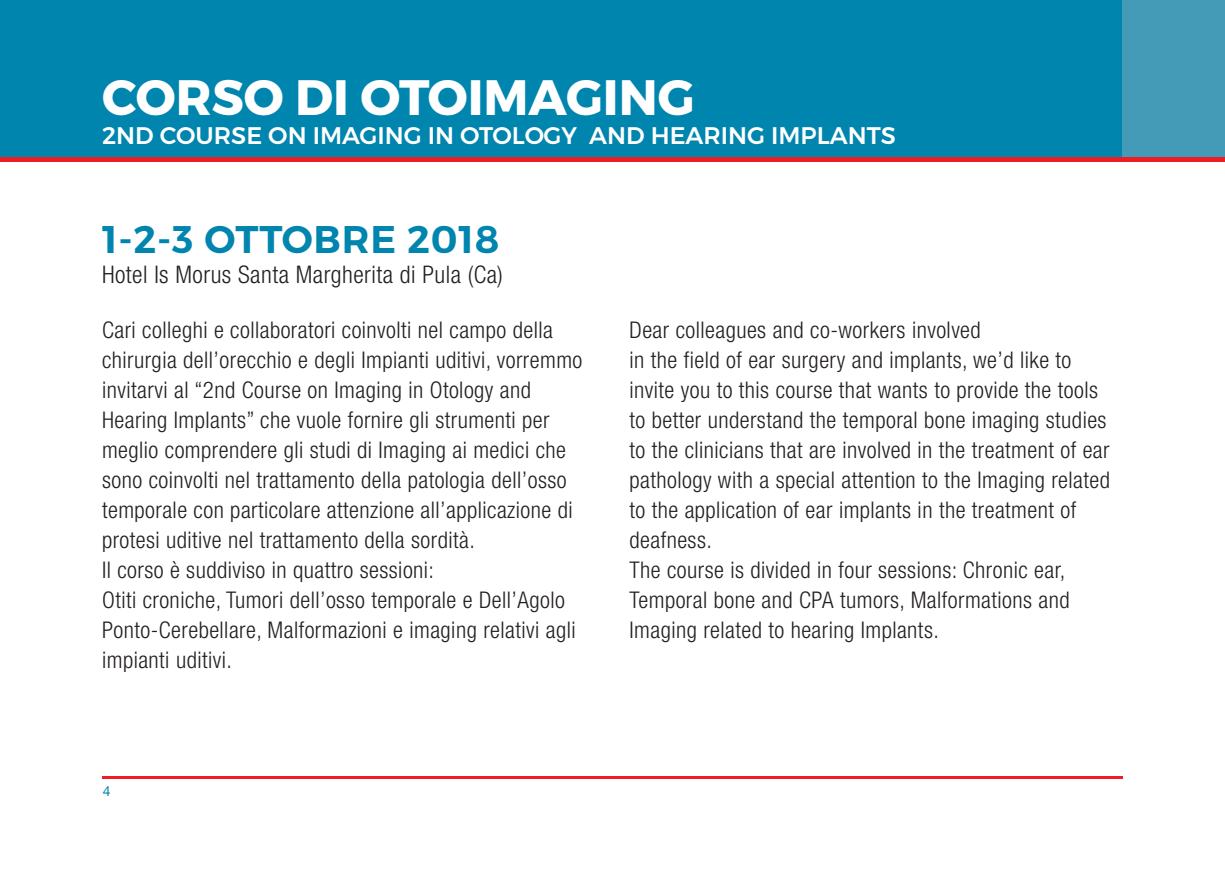
<style>
.page{position:relative;width:1225px;height:874px;background:#fff}
.page>*{position:absolute;margin:0;border:0;box-sizing:border-box;transform-origin:0 0}
.t1{font:700 49.6px "Montserrat";color:#fff}
.t2{font:600 38.4px "Montserrat";letter-spacing:.02em;color:#0085ae}
.t3{font:300 condensed 24.2px "Helvetica Neue LT Std";letter-spacing:.02em;color:#231f20}
.t4{font:500 24px "Montserrat";color:#fff}
.t5{font:300 condensed 23px/30px "Helvetica Neue LT Std";letter-spacing:.02em;color:#231f20}
.t6{font:14px "Helvetica Neue";color:#0085ae}
</style>
<div class="page">
<div style="left:0;top:0;width:1225px;height:159px;background:#0085ae"></div>
<div style="left:1123px;top:0;width:102px;height:159px;background:#439bb7"></div>
<hr style="left:102px;top:775px;width:1021px;height:3px;background:#ee1d23">
<hr style="left:0;top:158px;width:1225px;height:4px;background:#ee1d23">
<h1 class="t1" style="left:102px;top:67px;width:594px">CORSO DI OTOIMAGING</h1>
<p class="t4" style="left:102px;top:121px;width:795px">2ND COURSE ON IMAGING IN OTOLOGY AND HEARING IMPLANTS</p>
<h2 class="t2" style="left:102px;top:216px;width:399px">1-2-3 OttObre 2018</h2>
<p class="t3" style="left:102px;top:260px;width:402px">Hotel Is Morus Santa Margherita di Pula (Ca)</p>
<p class="t5" style="left:102px;top:314px;width:482px">Cari colleghi e collaboratori coinvolti nel campo della chirurgia dell’orecchio e degli Impianti uditivi, vorremmo invitarvi al “2nd Course on Imaging in Otology and Hearing Implants” che vuole fornire gli strumenti per meglio comprendere gli studi di Imaging ai medici che sono coinvolti nel trattamento della patologia dell’osso temporale con particolare attenzione all’applicazione di protesi uditive nel trattamento della sordità.<br>Il corso è suddiviso in quattro sessioni:<br>Otiti croniche, Tumori dell’osso temporale e Dell’Agolo Ponto-Cerebellare, Malformazioni e imaging relativi agli impianti uditivi.</p>
<p class="t5" style="left:629px;top:314px;width:482px">Dear colleagues and co-workers involved<br>in the field of ear surgery and implants, we’d like to invite you to this course that wants to provide the tools to better understand the temporal bone imaging studies to the clinicians that are involved in the treatment of ear pathology with a special attention to the Imaging related to the application of ear implants in the treatment of deafness.<br>The course is divided in four sessions: Chronic ear, Temporal bone and CPA tumors, Malformations and Imaging related to hearing Implants.</p>
<p class="t6" style="left:103px;top:781px;width:9px">4</p>
</div>
